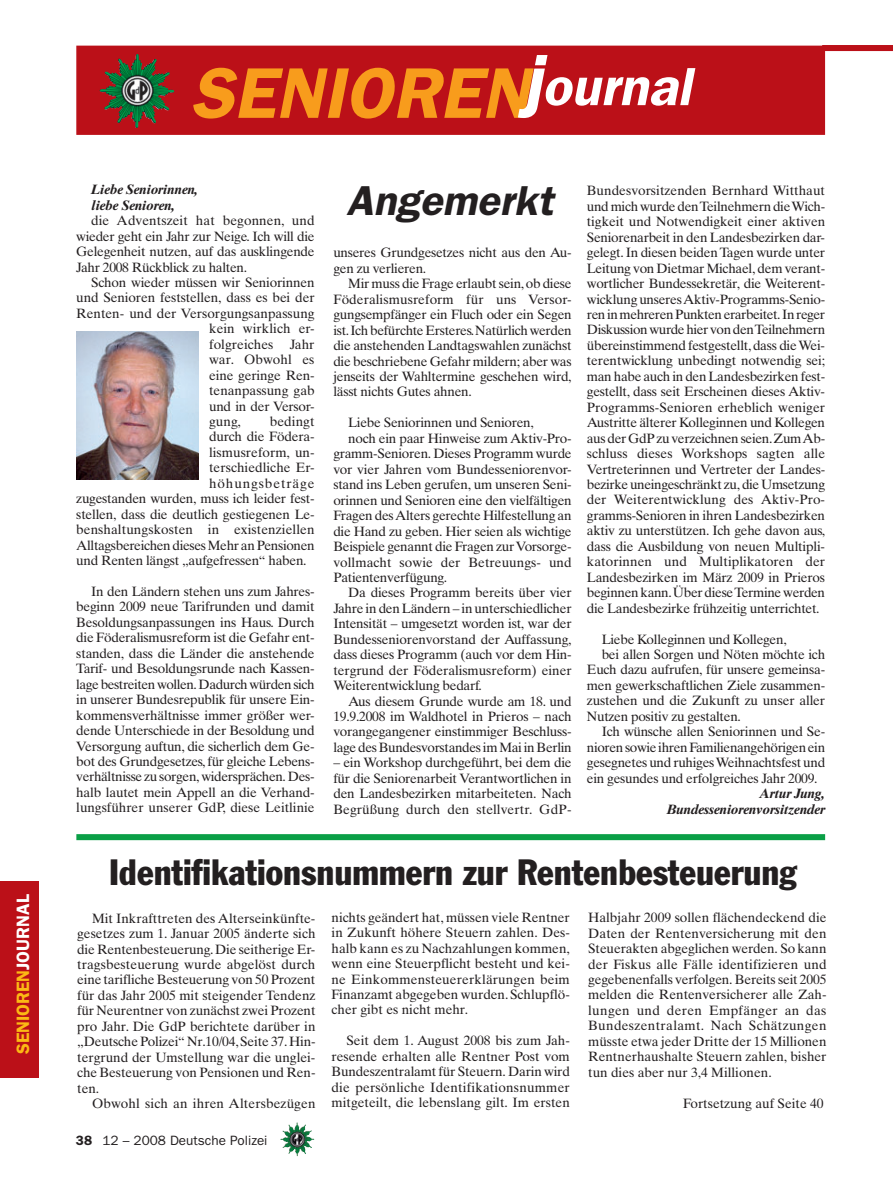
<style>
.page{position:relative;width:893px;height:1191px;background:#fff}
.page>*{position:absolute;margin:0;border:0;box-sizing:border-box;transform-origin:0 0}
.t1{font:italic 600 54px "Franklin Gothic";color:#fff}
.t2{font:italic 600 42px "Franklin Gothic";color:#231f20}
.t3{font:condensed 36px "Franklin Gothic";color:#231f20}
.t4{font:600 18px "Franklin Gothic";color:#fcb914}
.t5{font:13.5px/15.5px "Times Ten";letter-spacing:-.02em;color:#231f20;text-align:justify}
.t6{font:13.5px "Times Ten";letter-spacing:.005em;color:#231f20}
.t7{font:13.5px "Times Ten";color:#231f20}
.t8{font:italic 700 13.5px/15.5px "Times Ten";letter-spacing:-.02em;color:#231f20}
.t9{font:13.5px "Times Ten";letter-spacing:.01em;color:#231f20}
.t10{font:13.5px "Franklin Gothic";color:#231f20}
.t11{font:13.5px "Times Ten";letter-spacing:.065em;color:#231f20}
.s1{color:#fff}
.s2{font-size:72px;color:#f89c1c}
.s3{font-size:72px}
.s4{font-weight:600}
</style>
<div class="page">
<img style="left:282px;top:1124px;width:32px;height:32px">
<div style="left:76px;top:46px;width:749px;height:89px;background:#bb1018;border:2px solid #bb1018"></div>
<div style="left:822px;top:45px;width:70px;height:6px;background:#bb1018"></div>
<img style="left:119px;top:54px;width:51px;height:28px">
<div style="left:0;top:881px;width:39px;height:196px;background:#bb1018"></div>
<img style="left:76px;top:332px;width:122px;height:148px">
<div style="left:76px;top:834px;width:749px;height:6px;background:#0a9f46"></div>
<h3 class="t4" style="left:17px;top:1054px;width:161px;rotate:-90deg">SENIOREN<span class="s1">JOURNAL</span></h3>
<h1 class="t1" style="left:190px;top:69px;width:641px"><span class="s2">SENIOREN</span><span class="s3">j</span>ournal<span class="s3">j</span>ournal</h1>
<p class="t8" style="left:91px;top:183px;width:109px">Liebe Seniorinnen, liebe Senioren,</p>
<p class="t5" style="left:76px;top:214px;width:240px;text-indent:15px">die Adventszeit hat begonnen, und wieder geht ein Jahr zur Neige. Ich will die Gelegenheit nutzen, auf das ausklingende Jahr 2008 Rückblick zu halten.</p>
<p class="t5" style="left:91px;top:276px;width:225px">Schon wieder müssen wir Seniorinnen</p>
<p class="t5" style="left:76px;top:291px;width:240px">und Senioren feststellen, dass es bei der</p>
<p class="t7" style="left:76px;top:308px;width:240px">Renten- und der Versorgungsanpassung</p>
<p class="t6" style="left:209px;top:324px;width:107px">kein wirklich er-</p>
<p class="t6" style="left:209px;top:339px;width:107px">folgreiches Jahr</p>
<p class="t6" style="left:209px;top:354px;width:107px">war. Obwohl es</p>
<p class="t5" style="left:209px;top:369px;width:107px">eine geringe Ren-</p>
<p class="t7" style="left:209px;top:385px;width:107px">tenanpassung gab</p>
<p class="t5" style="left:209px;top:400px;width:107px">und in der Versor-</p>
<p class="t5" style="left:209px;top:415px;width:33px">gung,</p>
<p class="t6" style="left:270px;top:416px;width:46px">bedingt</p>
<p class="t5" style="left:209px;top:430px;width:107px">durch die Födera-</p>
<p class="t7" style="left:209px;top:447px;width:107px">lismusreform, un-</p>
<p class="t6" style="left:209px;top:463px;width:107px">terschiedliche Er-</p>
<p class="t11" style="left:209px;top:478px;width:107px">höhungsbeträge</p>
<p class="t5" style="left:76px;top:492px;width:240px">zugestanden wurden, muss ich leider fest-</p>
<p class="t5" style="left:76px;top:508px;width:240px">stellen, dass die deutlich gestiegenen Le-</p>
<p class="t6" style="left:76px;top:524px;width:240px">benshaltungskosten in existenziellen</p>
<p class="t5" style="left:76px;top:539px;width:240px">Alltagsbereichen dieses Mehr an Pensionen</p>
<p class="t5" style="left:76px;top:554px;width:232px">und Renten längst „aufgefressen“ haben.</p>
<p class="t5" style="left:76px;top:585px;width:240px;text-indent:15px">In den Ländern stehen uns zum Jahres&shy;beginn 2009 neue Tarifrunden und damit Besoldungsanpassungen ins Haus. Durch die Föderalismusreform ist die Gefahr ent&shy;standen, dass die Länder die anstehende Tarif- und Besoldungsrunde nach Kassen&shy;lage bestreiten wollen. Dadurch würden sich in unserer Bundesrepublik für unsere Ein&shy;kommensverhältnisse immer größer wer&shy;dende Unterschiede in der Besoldung und Versorgung auftun, die sicherlich dem Ge&shy;bot des Grundgesetzes, für gleiche Lebens&shy;verhältnisse zu sorgen, widersprächen. Des&shy;halb lautet mein Appell an die Verhand&shy;lungsführer unserer GdP, diese Leitlinie</p>
<h2 class="t2" style="left:346px;top:186px;width:215px">Angemerkt</h2>
<p class="t5" style="left:333px;top:246px;width:240px">unseres Grundgesetzes nicht aus den Au&shy;gen zu verlieren.</p>
<p class="t5" style="left:333px;top:277px;width:240px;text-indent:15px">Mir muss die Frage erlaubt sein, ob diese Föderalismusreform für uns Versor&shy;gungsempfänger ein Fluch oder ein Segen ist. Ich befürchte Ersteres. Natürlich werden die anstehenden Landtagswahlen zunächst die beschriebene Gefahr mildern; aber was jenseits der Wahltermine geschehen wird, lässt nichts Gutes ahnen.</p>
<p class="t5" style="left:348px;top:416px;width:187px">Liebe Seniorinnen und Senioren,</p>
<p class="t5" style="left:348px;top:432px;width:225px">noch ein paar Hinweise zum Aktiv-Pro-</p>
<p class="t5" style="left:333px;top:447px;width:240px">gramm-Senioren. Dieses Programm wurde</p>
<p class="t5" style="left:333px;top:463px;width:240px">vor vier Jahren vom Bundesseniorenvor-</p>
<p class="t5" style="left:333px;top:478px;width:240px">stand ins Leben gerufen, um unseren Seni-</p>
<p class="t5" style="left:333px;top:494px;width:240px">orinnen und Senioren eine den vielfältigen</p>
<p class="t5" style="left:333px;top:509px;width:240px">Fragen des Alters gerechte Hilfestellung an</p>
<p class="t5" style="left:333px;top:524px;width:240px">die Hand zu geben. Hier seien als wichtige</p>
<p class="t5" style="left:333px;top:540px;width:240px">Beispiele genannt die Fragen zur Vorsorge-</p>
<p class="t6" style="left:333px;top:557px;width:240px">vollmacht sowie der Betreuungs- und</p>
<p class="t5" style="left:333px;top:571px;width:115px">Patientenverfügung.</p>
<p class="t5" style="left:348px;top:586px;width:225px">Da dieses Programm bereits über vier</p>
<p class="t5" style="left:333px;top:602px;width:240px">Jahre in den Ländern – in unterschiedlicher</p>
<p class="t5" style="left:333px;top:617px;width:240px">Intensität – umgesetzt worden ist, war der</p>
<p class="t5" style="left:333px;top:633px;width:240px">Bundesseniorenvorstand der Auffassung,</p>
<p class="t5" style="left:333px;top:648px;width:240px">dass dieses Programm (auch vor dem Hin-</p>
<p class="t5" style="left:333px;top:664px;width:240px">tergrund der Föderalismusreform) einer</p>
<p class="t5" style="left:333px;top:679px;width:150px">Weiterentwicklung bedarf.</p>
<p class="t5" style="left:348px;top:694px;width:225px">Aus diesem Grunde wurde am 18. und</p>
<p class="t5" style="left:333px;top:710px;width:240px">19.9.2008 im Waldhotel in Prieros – nach</p>
<p class="t5" style="left:333px;top:725px;width:240px">vorangegangener einstimmiger Beschluss-</p>
<p class="t5" style="left:333px;top:741px;width:240px">lage des Bundesvorstandes im Mai in Berlin</p>
<p class="t5" style="left:333px;top:756px;width:240px">– ein Workshop durchgeführt, bei dem die für die Seniorenarbeit Verantwortlichen in den Landesbezirken mitarbeiteten. Nach Begrüßung durch den stellvertr. GdP-</p>
<p class="t5" style="left:587px;top:184px;width:240px">Bundesvorsitzenden Bernhard Witthaut und mich wurde den Teilnehmern die Wich&shy;tigkeit und Notwendigkeit einer aktiven Seniorenarbeit in den Landesbezirken dar&shy;gelegt. In diesen beiden Tagen wurde unter Leitung von Dietmar Michael, dem verant&shy;wortlicher Bundessekretär, die Weiterent&shy;wicklung unseres Aktiv-Programms-Senio&shy;ren in mehreren Punkten erarbeitet. In reger Diskussion wurde hier von den Teilnehmern übereinstimmend festgestellt, dass die Wei&shy;terentwicklung unbedingt notwendig sei; man habe auch in den Landesbezirken fest&shy;gestellt, dass seit Erscheinen dieses Aktiv-Programms-Senioren erheblich weniger Austritte älterer Kolleginnen und Kollegen aus der GdP zu verzeichnen seien. Zum Ab&shy;schluss dieses Workshops sagten alle Vertreterinnen und Vertreter der Landes&shy;bezirke uneingeschränkt zu, die Umsetzung der Weiterentwicklung des Aktiv-Pro&shy;gramms-Senioren in ihren Landesbezirken aktiv zu unterstützen. Ich gehe davon aus, dass die Ausbildung von neuen Multipli&shy;katorinnen und Multiplikatoren der Landesbezirken im März 2009 in Prieros beginnen kann. Über diese Termine werden die Landesbezirke frühzeitig unterrichtet.</p>
<p class="t5" style="left:601px;top:632px;width:186px">Liebe Kolleginnen und Kollegen,</p>
<p class="t5" style="left:601px;top:648px;width:225px">bei allen Sorgen und Nöten möchte ich</p>
<p class="t5" style="left:587px;top:663px;width:240px">Euch dazu aufrufen, für unsere gemeinsa-</p>
<p class="t5" style="left:587px;top:679px;width:240px">men gewerkschaftlichen Ziele zusammen-</p>
<p class="t5" style="left:587px;top:694px;width:240px">zustehen und die Zukunft zu unser aller</p>
<p class="t5" style="left:587px;top:710px;width:156px">Nutzen positiv zu gestalten.</p>
<p class="t5" style="left:601px;top:725px;width:225px">Ich wünsche allen Seniorinnen und Se-</p>
<p class="t5" style="left:587px;top:741px;width:240px">nioren sowie ihren Familienangehörigen ein</p>
<p class="t5" style="left:587px;top:756px;width:240px">gesegnetes und ruhiges Weihnachtsfest und</p>
<p class="t5" style="left:587px;top:771px;width:232px">ein gesundes und erfolgreiches Jahr 2009.</p>
<p class="t8" style="left:666px;top:787px;width:160px;text-align:right">Artur Jung,<br>Bundesseniorenvorsitzender</p>
<h3 class="t3" style="left:109px;top:859px;width:689px">Identifikationsnummern zur Rentenbesteuerung</h3>
<p class="t5" style="left:77px;top:911px;width:240px;text-indent:15px">Mit Inkrafttreten des Alterseinkünfte&shy;gesetzes zum 1. Januar 2005 änderte sich die Rentenbesteuerung. Die seitherige Er&shy;tragsbesteuerung wurde abgelöst durch eine tarifliche Besteuerung von 50 Prozent für das Jahr 2005 mit steigender Tendenz für Neurentner von zunächst zwei Prozent pro Jahr. Die GdP berichtete darüber in „Deutsche Polizei“ Nr.10/04, Seite 37. Hin&shy;tergrund der Umstellung war die unglei&shy;che Besteuerung von Pensionen und Ren&shy;ten.</p>
<p class="t9" style="left:92px;top:1098px;width:225px">Obwohl sich an ihren Altersbezügen</p>
<p class="t5" style="left:331px;top:911px;width:240px">nichts geändert hat, müssen viele Rentner in Zukunft höhere Steuern zahlen. Des&shy;halb kann es zu Nachzahlungen kommen, wenn eine Steuerpflicht besteht und kei&shy;ne Einkommensteuererklärungen beim Finanzamt abgegeben wurden. Schlupflö&shy;cher gibt es nicht mehr.</p>
<p class="t5" style="left:331px;top:1034px;width:240px;text-indent:15px">Seit dem 1. August 2008 bis zum Jah&shy;resende erhalten alle Rentner Post vom Bundeszentralamt für Steuern. Darin wird die persönliche Identifikationsnummer mitgeteilt, die lebenslang gilt. Im ersten</p>
<p class="t5" style="left:588px;top:911px;width:240px">Halbjahr 2009 sollen flächendeckend die Daten der Rentenversicherung mit den Steuerakten abgeglichen werden. So kann der Fiskus alle Fälle identifizieren und gegebenenfalls verfolgen. Bereits seit 2005 melden die Rentenversicherer alle Zah&shy;lungen und deren Empfänger an das Bundeszentralamt. Nach Schätzungen müsste etwa jeder Dritte der 15 Millionen Rentnerhaushalte Steuern zahlen, bisher tun dies aber nur 3,4 Millionen.</p>
<p class="t7" style="left:683px;top:1098px;width:142px">Fortsetzung auf Seite 40</p>
<p class="t10" style="left:76px;top:1136px;width:193px"><span class="s4">38</span> 12 – 2008 Deutsche Polizei</p>
</div>
